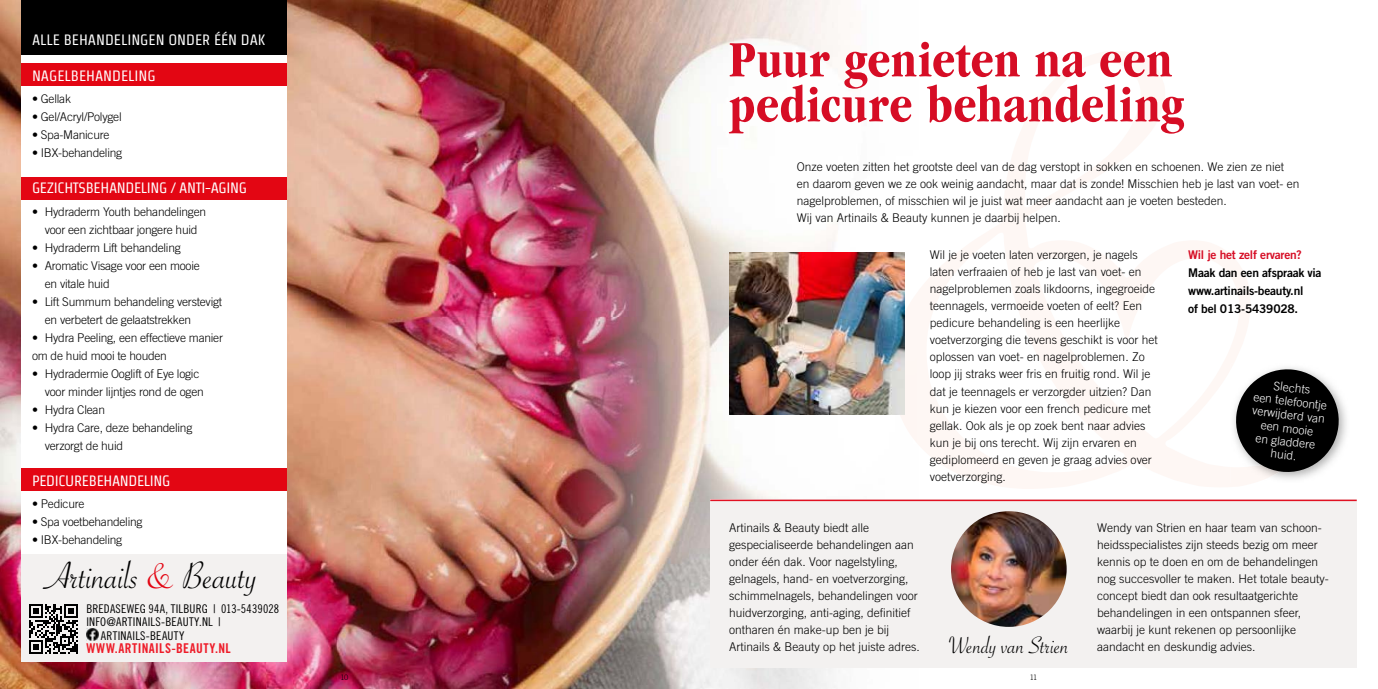
<style>
.page{position:relative;width:1378px;height:689px;background:#fff}
.page>*{position:absolute;margin:0;border:0;box-sizing:border-box;transform-origin:0 0}
.t1{font:700 condensed 52.5px/45px "Garamond LT";letter-spacing:.005em;color:#d60d25}
.t2{font:40.5px "Savoye Plain";color:#000}
.t3{font:25.5px "Savoye Plain";color:#000}
.t4{font:15px "Strait";letter-spacing:-.02em;color:#fff}
.t5{font:15px "Strait";color:#fff}
.t6{font:13.5px "Trade Gothic LT Std Bd Cn 20";letter-spacing:.035em;color:#ee1c29}
.t7{font:300 12px/17px "Trade Gothic LT Std";color:#000}
.t8{font:300 12px/18px "Trade Gothic LT Std";letter-spacing:-.02em;color:#000}
.t9{font:12px "Trade Gothic LT Std Cn 18";letter-spacing:.015em;color:#000}
.t10{font:12px/18px "Trade Gothic LT Std Bd 2";letter-spacing:-.02em;color:#000}
.t11{font:300 12px/13.5px "Trade Gothic LT Std";color:#fff;text-align:center}
.t12{font:12px "Trade Gothic LT Std Bd 2";letter-spacing:-.02em;color:#d60d25}
.t13{font:300 7.5px "Trade Gothic LT Std";color:#000}
.s1{color:#e30613}
</style>
<div class="page">
<img style="left:0;top:0;width:636px;height:318px">
<img style="left:636px;top:0;width:351px;height:689px">
<img style="left:0;top:318px;width:371px;height:265px">
<img style="left:371px;top:318px;width:266px;height:371px">
<img style="left:0;top:583px;width:52px;height:106px">
<img style="left:265px;top:583px;width:106px;height:106px">
<img style="left:52px;top:662px;width:213px;height:27px">
<div style="left:21px;top:554px;width:266px;height:108px;background:#f3f1f0"></div>
<div style="left:21px;top:0;width:266px;height:554px;background:#fff"></div>
<svg style="left:29px;top:604px;width:49px;height:50px"></svg>
<svg style="left:86px;top:629px;width:12px;height:12px"></svg>
<div style="left:21px;top:468px;width:266px;height:23px;background:#e30613"></div>
<div style="left:21px;top:63px;width:266px;height:22px;background:#e30613"></div>
<div style="left:21px;top:177px;width:266px;height:22px;background:#e30613"></div>
<div style="left:21px;top:0;width:266px;height:54px;background:#000"></div>
<svg style="left:988px;top:52px;width:263px;height:437px"></svg>
<img style="left:890px;top:232px;width:97px;height:252px">
<img style="left:1341px;top:400px;width:6px;height:47px">
<img style="left:1230px;top:364px;width:81px;height:119px">
<svg style="left:1233px;top:366px;width:108px;height:109px"></svg>
<div style="left:710px;top:500px;width:646px;height:168px;background:#f3f1f0"></div>
<hr style="left:710px;top:500px;width:646px;height:1px;background:#e11122">
<img style="left:951px;top:511px;width:115px;height:116px;border-radius:58px">
<img style="left:729px;top:252px;width:175px;height:162px">
<p class="t5" style="left:32px;top:31px;width:235px">ALLE BEHANDELINGEN ONDER ÉÉN DAK</p>
<p class="t5" style="left:32px;top:67px;width:125px">NAGELBEHANDELING</p>
<p class="t7" style="left:32px;top:90px;width:40px">• Gellak</p>
<p class="t8" style="left:32px;top:108px;width:91px">• Gel/Acryl/Polygel</p>
<p class="t8" style="left:32px;top:126px;width:79px">• Spa-Manicure</p>
<p class="t8" style="left:32px;top:144px;width:92px">• IBX-behandeling</p>
<p class="t4" style="left:32px;top:180px;width:217px">GEZICHTSBEHANDELING / ANTI-AGING</p>
<p class="t8" style="left:32px;top:202px;width:176px;text-align:center">• Hydraderm Youth behandelingen voor een zichtbaar jongere huid</p>
<p class="t8" style="left:32px;top:238px;width:150px">• Hydraderm Lift behandeling</p>
<p class="t8" style="left:45px;top:256px;width:157px;text-indent:-13px">• Aromatic Visage voor een mooie en vitale huid</p>
<p class="t8" style="left:45px;top:292px;width:179px;text-indent:-13px">• Lift Summum behandeling verstevigt en verbetert de gelaatstrekken</p>
<p class="t8" style="left:32px;top:328px;width:193px">• Hydra Peeling, een effectieve manier om de huid mooi te houden</p>
<p class="t8" style="left:45px;top:364px;width:160px;text-indent:-13px">• Hydradermie Ooglift of Eye logic voor minder lijntjes rond de ogen</p>
<p class="t8" style="left:32px;top:400px;width:75px">• Hydra Clean</p>
<p class="t8" style="left:45px;top:418px;width:149px;text-indent:-13px">• Hydra Care, deze behandeling verzorgt de huid</p>
<p class="t4" style="left:32px;top:472px;width:140px">PEDICUREBEHANDELING</p>
<p class="t8" style="left:32px;top:495px;width:54px">• Pedicure</p>
<p class="t8" style="left:32px;top:513px;width:112px">• Spa voetbehandeling</p>
<p class="t8" style="left:32px;top:531px;width:92px">• IBX-behandeling</p>
<h2 class="t2" style="left:44px;top:551px;width:215px">Artinails <span class="s1">&amp;</span> Beauty</h2>
<p class="t9" style="left:86px;top:601px;width:194px">BREDASEWEG 94A, TILBURG | 013-5439028</p>
<p class="t9" style="left:86px;top:615px;width:136px">INFO@ARTINAILS-BEAUTY.NL |</p>
<p class="t9" style="left:101px;top:628px;width:85px">ARTINAILS-BEAUTY</p>
<p class="t6" style="left:86px;top:640px;width:146px">WWW.ARTINAILS-BEAUTY.NL</p>
<h1 class="t1" style="left:729px;top:37px;width:456px">Puur genieten na een pedicure behandeling</h1>
<p class="t7" style="left:796px;top:158px;width:504px">Onze voeten zitten het grootste deel van de dag verstopt in sokken en schoenen. We zien ze niet en daarom geven we ze ook weinig aandacht, maar dat is zonde! Misschien heb je last van voet- en nagelproblemen, of misschien wil je juist wat meer aandacht aan je voeten besteden.<br>Wij van Artinails &amp; Beauty kunnen je daarbij helpen.</p>
<p class="t7" style="left:930px;top:246px;width:229px">Wil je je voeten laten verzorgen, je nagels laten verfraaien of heb je last van voet- en nagelproblemen zoals likdoorns, ingegroeide teennagels, vermoeide voeten of eelt? Een pedicure behandeling is een heerlijke voetverzorging die tevens geschikt is voor het oplossen van voet- en nagelproblemen. Zo loop jij straks weer fris en fruitig rond. Wil je dat je teennagels er verzorgder uitzien? Dan kun je kiezen voor een french pedicure met gellak. Ook als je op zoek bent naar advies kun je bij ons terecht. Wij zijn ervaren en gediplomeerd en geven je graag advies over voetverzorging.</p>
<p class="t12" style="left:1188px;top:247px;width:115px">Wil je het zelf ervaren?</p>
<p class="t10" style="left:1188px;top:264px;width:135px">Maak dan een afspraak via www.artinails-beauty.nl<br>of bel 013-5439028.</p>
<p class="t11" style="left:1256px;top:376px;width:76px;rotate:7deg">Slechts<br>een telefoontje verwijderd van een mooie<br>en gladdere huid.</p>
<p class="t7" style="left:729px;top:519px;width:192px">Artinails &amp; Beauty biedt alle gespecialiseerde behandelingen aan onder één dak. Voor nagelstyling, gelnagels, hand- en voetverzorging, schimmelnagels, behandelingen voor huidverzorging, anti-aging, definitief ontharen én make-up ben je bij Artinails &amp; Beauty op het juiste adres.</p>
<p class="t7" style="left:1097px;top:519px;width:233px">Wendy van Strien en haar team van schoon&shy;heidsspecialistes zijn steeds bezig om meer kennis op te doen en om de behandelingen nog succesvoller te maken. Het totale beauty&shy;concept biedt dan ook resultaatgerichte behandelingen in een ontspannen sfeer, waarbij je kunt rekenen op persoonlijke aandacht en deskundig advies.</p>
<h3 class="t3" style="left:948px;top:629px;width:122px">Wendy van Strien</h3>
<p class="t13" style="left:341px;top:672px;width:9px">10</p>
<p class="t13" style="left:1029px;top:672px;width:9px">11</p>
</div>
